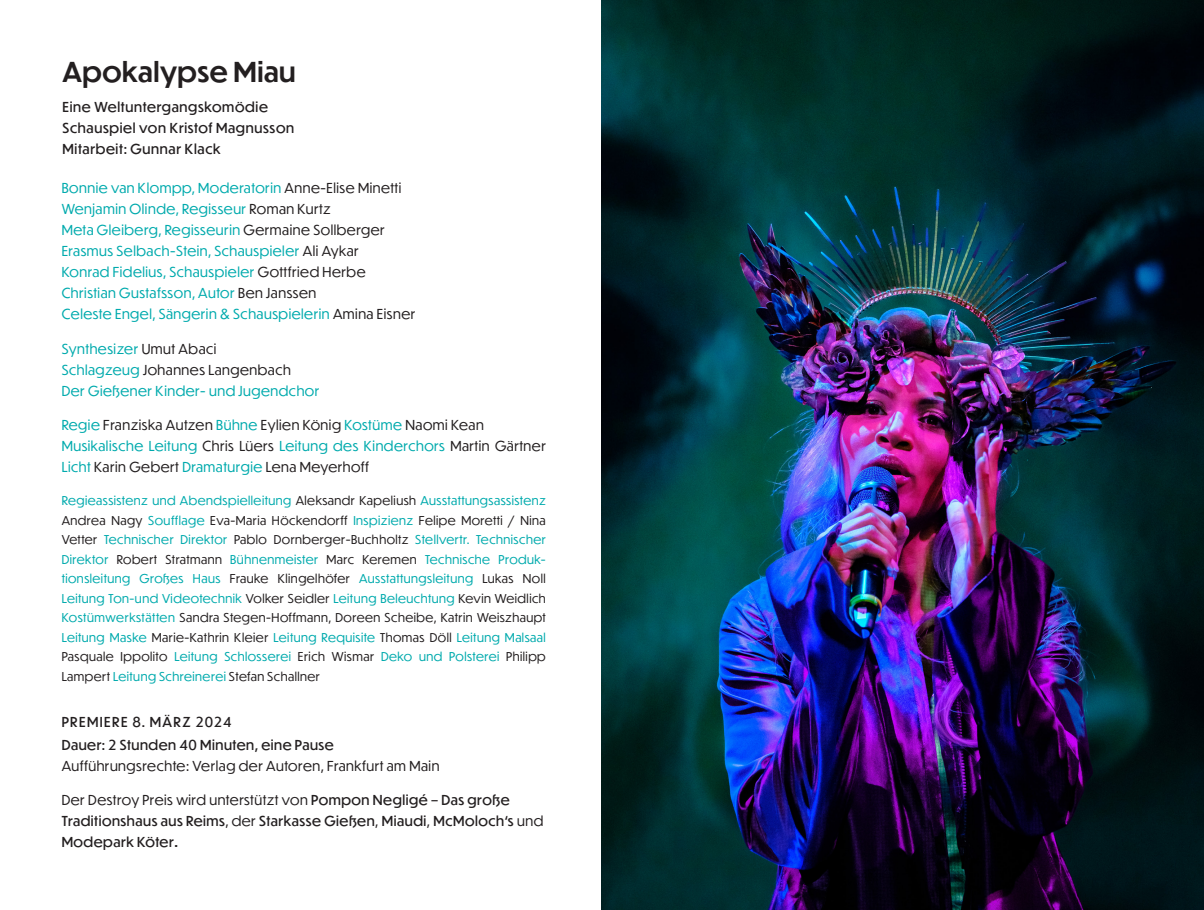
<style>
.page{position:relative;width:1204px;height:910px;background:#fff}
.page>*{position:absolute;margin:0;border:0;box-sizing:border-box;transform-origin:0 0}
.t1{font:500 27px "Dunbar Tall";letter-spacing:.02em;color:#231f20}
.t2{font:13.5px/21px "Dunbar Tall";letter-spacing:.04em;color:#00aaad}
.t3{font:13.5px/21px "Dunbar Tall";letter-spacing:.04em;color:#231f20}
.t4{font:13.5px/21px "Dunbar Tall";letter-spacing:.04em;color:#231f20}
.t5{font:12px/19.5px "Dunbar Tall";letter-spacing:.04em;color:#00aaad;text-align:justify}
.s1{color:#231f20}
.s2{color:#00aaad}
.s3{font-style:inherit}
.s4{font-weight:500}
</style>
<div class="page">
<img style="left:602px;top:0;width:601px;height:910px">
<h1 class="t1" style="left:63px;top:52px;width:235px">Apokalypse Miau</h1>
<p class="t3" style="left:63px;top:96px;width:233px">Eine Weltuntergangskomödie<br>Schauspiel von Kristof Magnusson<br>Mitarbeit: Gunnar Klack</p>
<p class="t2" style="left:62px;top:177px;width:355px">Bonnie van Klompp, Moderatorin <span class="s1">Anne-Elise Minetti </span>Wenjamin Olinde, Regisseur <span class="s1">Roman Kurtz<br></span>Meta Gleiberg, Regisseurin <span class="s1">Germaine Sollberger </span>Erasmus Selbach-Stein, Schauspieler <span class="s1">Ali Aykar<br></span>Konrad Fidelius, Schauspieler <span class="s1">Gottfried Herbe </span>Christian Gustafsson, Autor <span class="s1">Ben Janssen<br></span>Celeste Engel, Sängerin &amp; Schauspielerin <span class="s1">Amina Eisner</span></p>
<p class="t2" style="left:62px;top:338px;width:259px">Synthesizer <span class="s1">Umut Abaci<br></span>Schlagzeug <span class="s1">Johannes Langenbach<br></span>Der Gießener Kinder- und Jugendchor</p>
<p class="t4" style="left:62px;top:414px;width:485px"><span class="s2">Regie</span> Franziska Autzen <span class="s2">Bühne</span> Eylien König <span class="s2">Kostüme</span> Naomi Kean<br><span class="s2">Musikalische Leitung</span> Chris Lüers <span class="s2">Leitung des Kinderchors</span> Martin Gärtner<br><span class="s2">Licht</span> Karin Gebert <span class="s2">Dramaturgie</span> Lena Meyerhoff</p>
<p class="t5" style="left:62px;top:491px;width:485px">Regieassistenz und Abendspielleitung <span class="s1">Aleksandr Kapeliush</span> Ausstattungsassistenz <span class="s1">Andrea Nagy</span> Soufflage <span class="s1">Eva-Maria Höckendorff</span> Inspizienz <span class="s1">Felipe Moretti / Nina Vetter</span> Technischer Direktor <span class="s1">Pablo Dornberger-Buchholtz</span> Stellvertr. Technischer Direktor <span class="s1">Robert Stratmann</span> Bühnenmeister <span class="s1">Marc Keremen</span> Technische Produk&shy;tionsleitung Großes Haus <span class="s1">Frauke Klingelhöfer</span> Ausstattungsleitung <span class="s1">Lukas Noll </span>Leitung Ton-und Videotechnik <span class="s1">Volker Seidler</span> Leitung Beleuchtung <span class="s1">Kevin Weidlich </span>Kostümwerkstätten <span class="s1">Sandra Stegen-Hoffmann, Doreen Scheibe, Katrin Weiszhaupt </span>Leitung Maske <span class="s1">Marie-Kathrin Kleier</span> Leitung Requisite <span class="s1">Thomas Döll</span> Leitung Malsaal <span class="s1">Pasquale Ippolito</span> Leitung Schlosserei <span class="s1">Erich Wismar</span> Deko und Polsterei <span class="s1">Philipp Lampert</span> Leitung Schreinerei <span class="s1">Stefan Schallner</span></p>
<p class="t3" style="left:62px;top:710px;width:273px;line-height:22.5px">PREMIERE 8. MÄRZ 2024<br>Dauer: 2 Stunden 40 Minuten, eine Pause</p>
<p class="t4" style="left:62px;top:755px;width:379px">Aufführungsrechte: Verlag der Autoren, Frankfurt am Main</p>
<p class="t3" style="left:62px;top:789px;width:483px"><span class="s3">Der Destroy Preis wird unterstützt von</span> Pompon Negligé – Das große<br>Traditionshaus aus Reims<span class="s3">, der</span> Starkasse Gießen<span class="s3">,</span> Miaudi<span class="s3">,</span> McMoloch‘s <span class="s3">und<br></span>Modepark Köter<span class="s4">.</span></p>
</div>
